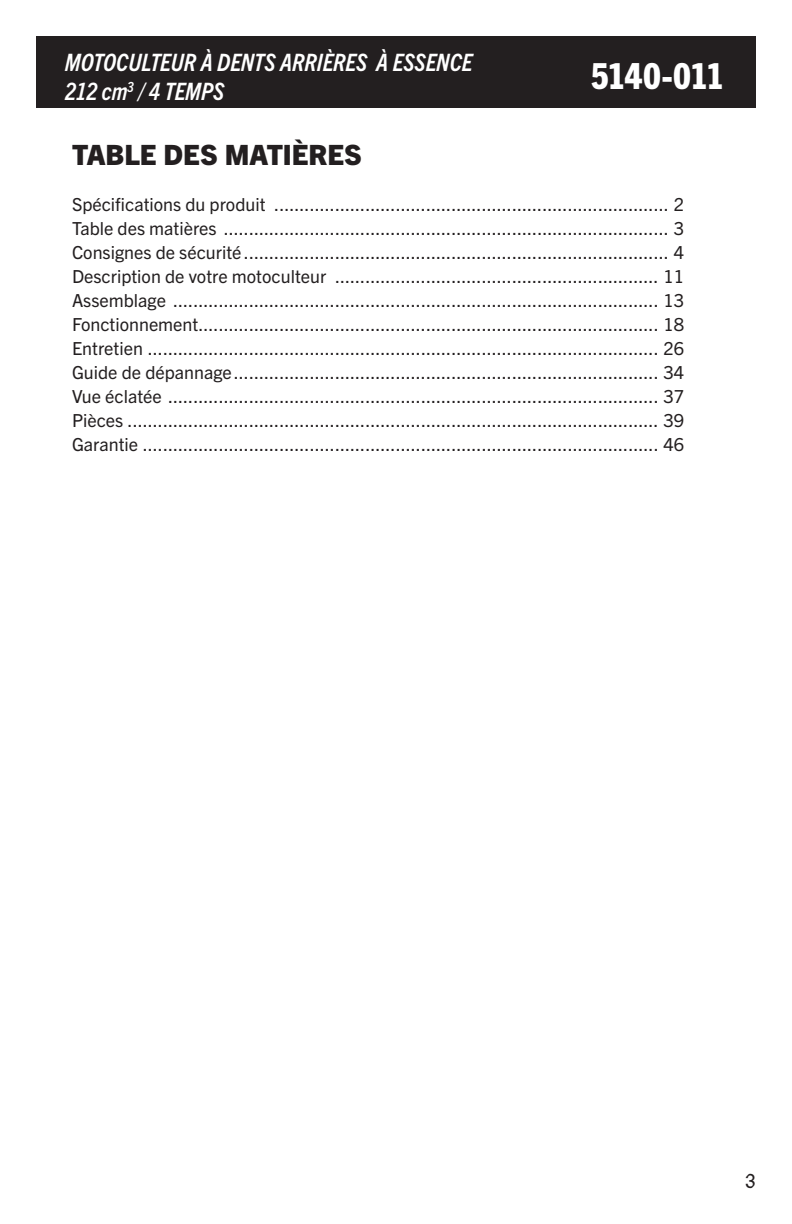
<style>
.page{position:relative;width:792px;height:1224px;background:#fff}
.page>*{position:absolute;margin:0;border:0;box-sizing:border-box;transform-origin:0 0}
.t1{font:800 condensed 36px "Trade Gothic Next LT Pro";letter-spacing:-.03em;color:#fff}
.t2{font:800 28px "Trade Gothic Next LT Pro";color:#231f20}
.t3{font:italic 700 condensed 24px/28.8px "Trade Gothic Next LT Pro";letter-spacing:-.005em;color:#fff}
.t4{font:20px "Prophet";color:#231f20}
.Table_of_Contents{font:18px "Trade Gothic Next LT Pro";color:#231f20}
</style>
<div class="page">
<div style="left:36px;top:36px;width:720px;height:72px;background:#231f20"></div>
<h3 class="t3" style="left:65px;top:46px;width:409px">MOTOCULTEUR À DENTS ARRIÈRES À ESSENCE<br>212 cm<sup>3</sup> / 4 TEMPS</h3>
<p class="t2" style="left:72px;top:136px;width:292px">TABLE DES MATIÈRES</p>
<p class="Table_of_Contents" style="left:72px;top:192px;width:614px">Spécifications du produit .............................................................................. 2</p>
<p class="Table_of_Contents" style="left:72px;top:216px;width:614px">Table des matières ........................................................................................ 3</p>
<p class="Table_of_Contents" style="left:72px;top:240px;width:614px">Consignes de sécurité .................................................................................... 4</p>
<p class="Table_of_Contents" style="left:72px;top:264px;width:614px">Description de votre motoculteur ................................................................ 11</p>
<p class="Table_of_Contents" style="left:72px;top:288px;width:614px">Assemblage ................................................................................................ 13</p>
<p class="Table_of_Contents" style="left:72px;top:312px;width:614px">Fonctionnement........................................................................................... 18</p>
<p class="Table_of_Contents" style="left:72px;top:336px;width:614px">Entretien ..................................................................................................... 26</p>
<p class="Table_of_Contents" style="left:72px;top:360px;width:614px">Guide de dépannage.................................................................................... 34</p>
<p class="Table_of_Contents" style="left:72px;top:384px;width:614px">Vue éclatée ................................................................................................. 37</p>
<p class="Table_of_Contents" style="left:72px;top:408px;width:614px">Pièces ......................................................................................................... 39</p>
<p class="Table_of_Contents" style="left:72px;top:432px;width:614px">Garantie ...................................................................................................... 46</p>
<h1 class="t1" style="left:591px;top:51px;width:135px">5140-011</h1>
<p class="t4" style="left:745px;top:1168px;width:13px">3</p>
</div>
